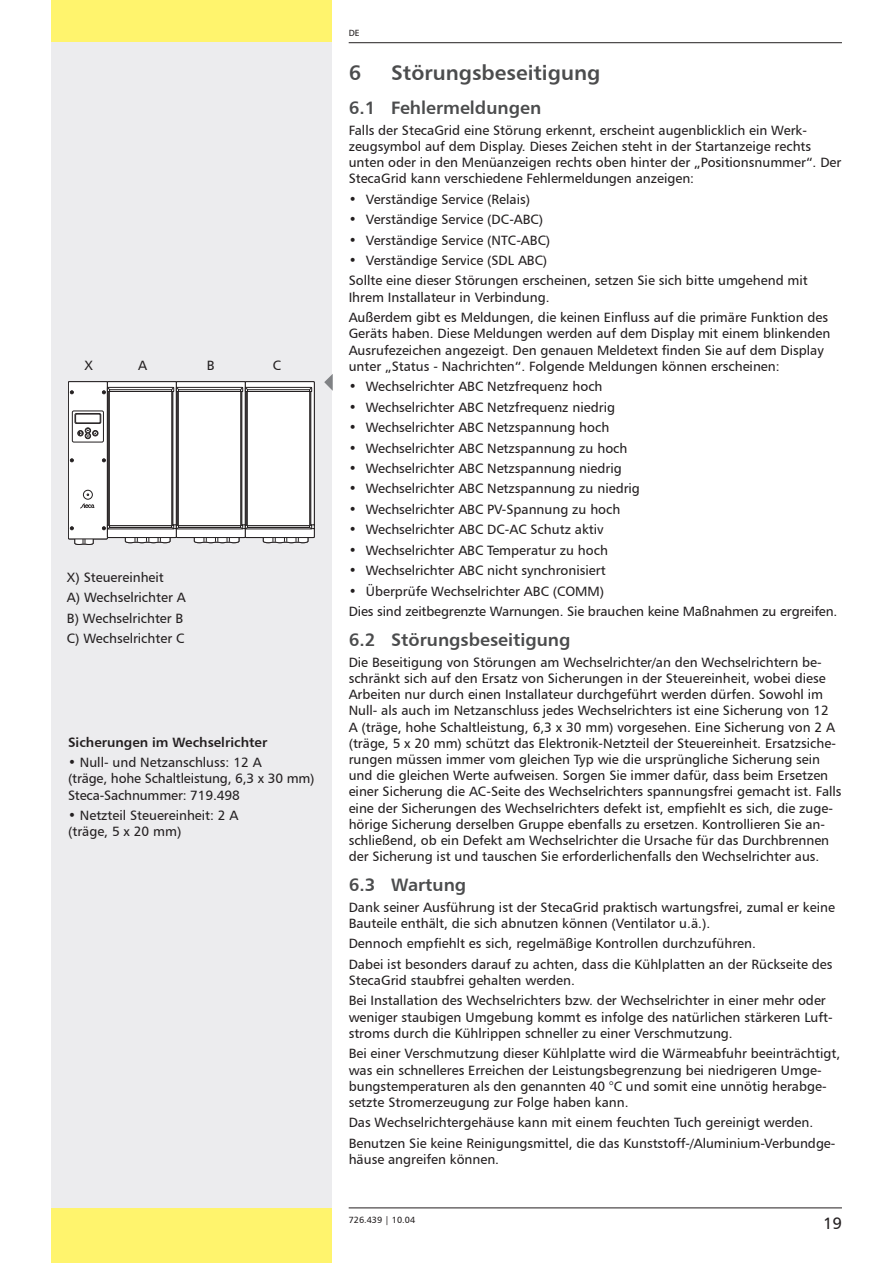
<style>
.page{position:relative;width:893px;height:1263px;background:#fff}
.page>*{position:absolute;margin:0;border:0;box-sizing:border-box;transform-origin:0 0}
.t1{font:21px "Humanist 777 BT Bold B";color:#4b4c4d}
.t2{font:18px "Humanist 777 BT Bold B";color:#4b4c4d}
.t3{font:16.5px "Humanist 777 BT Roman B";color:#231f20}
.t4{font:13.5px/16.2px "Humanist 777 BT Roman B";color:#231f20}
.t5{font:13.5px "Humanist 777 BT Bold B";color:#231f20}
.t6{font:9px "Humanist 777 BT Roman B";color:#231f20}
</style>
<div class="page">
<div style="left:51px;top:0;width:281px;height:43px;background:#fff46d"></div>
<div style="left:51px;top:1208px;width:281px;height:55px;background:#fff46d"></div>
<div style="left:51px;top:43px;width:281px;height:1165px;background:#ececee"></div>
<hr style="left:349px;top:1207px;width:493px;height:1px;background:#231f20">
<hr style="left:349px;top:42px;width:493px;height:1px;background:#231f20">
<div style="left:68px;top:381px;width:40px;height:158px;border:1px solid #231f20"></div>
<svg style="left:70px;top:381px;width:245px;height:164px;background:#e5e5e5"></svg>
<svg style="left:324px;top:374px;width:9px;height:17px"></svg>
<p class="t4" style="left:85px;top:356px;width:10px">X</p>
<p class="t4" style="left:138px;top:356px;width:10px">A</p>
<p class="t4" style="left:207px;top:356px;width:9px">B</p>
<p class="t4" style="left:273px;top:356px;width:10px">C</p>
<p class="t4" style="left:67px;top:566px;width:120px;line-height:20.4px">X) Steuereinheit<br>A) Wechselrichter A<br>B) Wechselrichter B<br>C) Wechselrichter C</p>
<p class="t5" style="left:68px;top:734px;width:201px">Sicherungen im Wechselrichter</p>
<p class="t4" style="left:68px;top:754px;width:248px">• Null- und Netzanschluss: 12 A<br>(träge, hohe Schaltleistung, 6,3 x 30 mm)<br>Steca-Sachnummer: 719.498</p>
<p class="t4" style="left:68px;top:807px;width:172px">• Netzteil Steuereinheit: 2 A (träge, 5 x 20 mm)</p>
<p class="t6" style="left:349px;top:27px;width:12px">DE</p>
<h1 class="t1" style="left:349px;top:59px;width:14px">6</h1>
<h1 class="t1" style="left:391px;top:59px;width:211px">Störungsbeseitigung</h1>
<h2 class="t2" style="left:349px;top:96px;width:194px">6.1 Fehlermeldungen</h2>
<p class="t4" style="left:349px;top:121px;width:494px">Falls der StecaGrid eine Störung erkennt, erscheint augenblicklich ein Werk&shy;zeugsymbol auf dem Display. Dieses Zeichen steht in der Startanzeige rechts unten oder in den Menüanzeigen rechts oben hinter der „Positionsnummer“. Der StecaGrid kann verschiedene Fehlermeldungen anzeigen:</p>
<p class="t4" style="left:366px;top:191px;width:166px">Verständige Service (Relais)</p>
<p class="t4" style="left:366px;top:211px;width:179px">Verständige Service (DC-ABC)</p>
<p class="t4" style="left:366px;top:231px;width:186px">Verständige Service (NTC-ABC)</p>
<p class="t4" style="left:366px;top:252px;width:183px">Verständige Service (SDL ABC)</p>
<p class="t4" style="left:349px;top:272px;width:461px">Sollte eine dieser Störungen erscheinen, setzen Sie sich bitte umgehend mit</p>
<p class="t4" style="left:349px;top:286px;width:481px;line-height:20.4px">Ihrem Installateur in Verbindung.<br>Außerdem gibt es Meldungen, die keinen Einfluss auf die primäre Funktion des</p>
<p class="t4" style="left:349px;top:325px;width:483px">Geräts haben. Diese Meldungen werden auf dem Display mit einem blinkenden<br>Ausrufezeichen angezeigt. Den genauen Meldetext finden Sie auf dem Display unter „Status - Nachrichten“. Folgende Meldungen können erscheinen:</p>
<p class="t4" style="left:366px;top:378px;width:238px">Wechselrichter ABC Netzfrequenz hoch</p>
<p class="t4" style="left:366px;top:399px;width:251px">Wechselrichter ABC Netzfrequenz niedrig</p>
<p class="t4" style="left:366px;top:419px;width:245px">Wechselrichter ABC Netzspannung hoch</p>
<p class="t4" style="left:366px;top:439px;width:263px">Wechselrichter ABC Netzspannung zu hoch</p>
<p class="t4" style="left:366px;top:460px;width:258px">Wechselrichter ABC Netzspannung niedrig</p>
<p class="t4" style="left:366px;top:480px;width:276px">Wechselrichter ABC Netzspannung zu niedrig</p>
<p class="t4" style="left:366px;top:501px;width:256px">Wechselrichter ABC PV-Spannung zu hoch</p>
<p class="t4" style="left:366px;top:521px;width:239px">Wechselrichter ABC DC-AC Schutz aktiv</p>
<p class="t4" style="left:366px;top:542px;width:244px">Wechselrichter ABC Temperatur zu hoch</p>
<p class="t4" style="left:366px;top:562px;width:241px">Wechselrichter ABC nicht synchronisiert</p>
<p class="t4" style="left:366px;top:583px;width:240px">Überprüfe Wechselrichter ABC (COMM)</p>
<p class="t4" style="left:349px;top:603px;width:490px">Dies sind zeitbegrenzte Warnungen. Sie brauchen keine Maßnahmen zu ergreifen.</p>
<h2 class="t2" style="left:349px;top:629px;width:223px">6.2 Störungsbeseitigung</h2>
<p class="t4" style="left:349px;top:654px;width:494px">Die Beseitigung von Störungen am Wechselrichter/an den Wechselrichtern be&shy;schränkt sich auf den Ersatz von Sicherungen in der Steuereinheit, wobei diese Arbeiten nur durch einen Installateur durchgeführt werden dürfen. Sowohl im Null- als auch im Netzanschluss jedes Wechselrichters ist eine Sicherung von 12<br>A (träge, hohe Schaltleistung, 6,3 x 30 mm) vorgesehen. Eine Sicherung von 2 A (träge, 5 x 20 mm) schützt das Elektronik-Netzteil der Steuereinheit. Ersatzsiche&shy;rungen müssen immer vom gleichen Typ wie die ursprüngliche Sicherung sein und die gleichen Werte aufweisen. Sorgen Sie immer dafür, dass beim Ersetzen einer Sicherung die AC-Seite des Wechselrichters spannungsfrei gemacht ist. Falls eine der Sicherungen des Wechselrichters defekt ist, empfiehlt es sich, die zuge&shy;hörige Sicherung derselben Gruppe ebenfalls zu ersetzen. Kontrollieren Sie an&shy;schließend, ob ein Defekt am Wechselrichter die Ursache für das Durchbrennen der Sicherung ist und tauschen Sie erforderlichenfalls den Wechselrichter aus.</p>
<h2 class="t2" style="left:349px;top:873px;width:119px">6.3 Wartung</h2>
<p class="t4" style="left:349px;top:899px;width:488px">Dank seiner Ausführung ist der StecaGrid praktisch wartungsfrei, zumal er keine<br>Bauteile enthält, die sich abnutzen können (Ventilator u.ä.).</p>
<p class="t4" style="left:349px;top:933px;width:485px;line-height:20.4px">Dennoch empfiehlt es sich, regelmäßige Kontrollen durchzuführen.<br>Dabei ist besonders darauf zu achten, dass die Kühlplatten an der Rückseite des</p>
<p class="t4" style="left:349px;top:970px;width:479px;line-height:20.4px">StecaGrid staubfrei gehalten werden.<br>Bei Installation des Wechselrichters bzw. der Wechselrichter in einer mehr oder</p>
<p class="t4" style="left:349px;top:1008px;width:486px">weniger staubigen Umgebung kommt es infolge des natürlichen stärkeren Luft&shy;stroms durch die Kühlrippen schneller zu einer Verschmutzung.</p>
<p class="t4" style="left:349px;top:1045px;width:493px">Bei einer Verschmutzung dieser Kühlplatte wird die Wärmeabfuhr beeinträchtigt, was ein schnelleres Erreichen der Leistungsbegrenzung bei niedrigeren Umge&shy;bungstemperaturen als den genannten 40 °C und somit eine unnötig herabge&shy;setzte Stromerzeugung zur Folge haben kann.</p>
<p class="t4" style="left:349px;top:1112px;width:488px;line-height:20.4px">Das Wechselrichtergehäuse kann mit einem feuchten Tuch gereinigt werden.<br>Benutzen Sie keine Reinigungsmittel, die das Kunststoff-/Aluminium-Verbundge-</p>
<p class="t4" style="left:349px;top:1151px;width:152px">häuse angreifen können.</p>
<p class="t4" style="left:349px;top:188px;width:9px;line-height:20.4px;text-align:justify">• • • •</p>
<p class="t4" style="left:349px;top:376px;width:9px;line-height:20.4px;text-align:justify">• • • • • • • • • • •</p>
<p class="t6" style="left:349px;top:1214px;width:68px">726.439 | 10.04</p>
<p class="t3" style="left:823px;top:1213px;width:20px">19</p>
</div>
